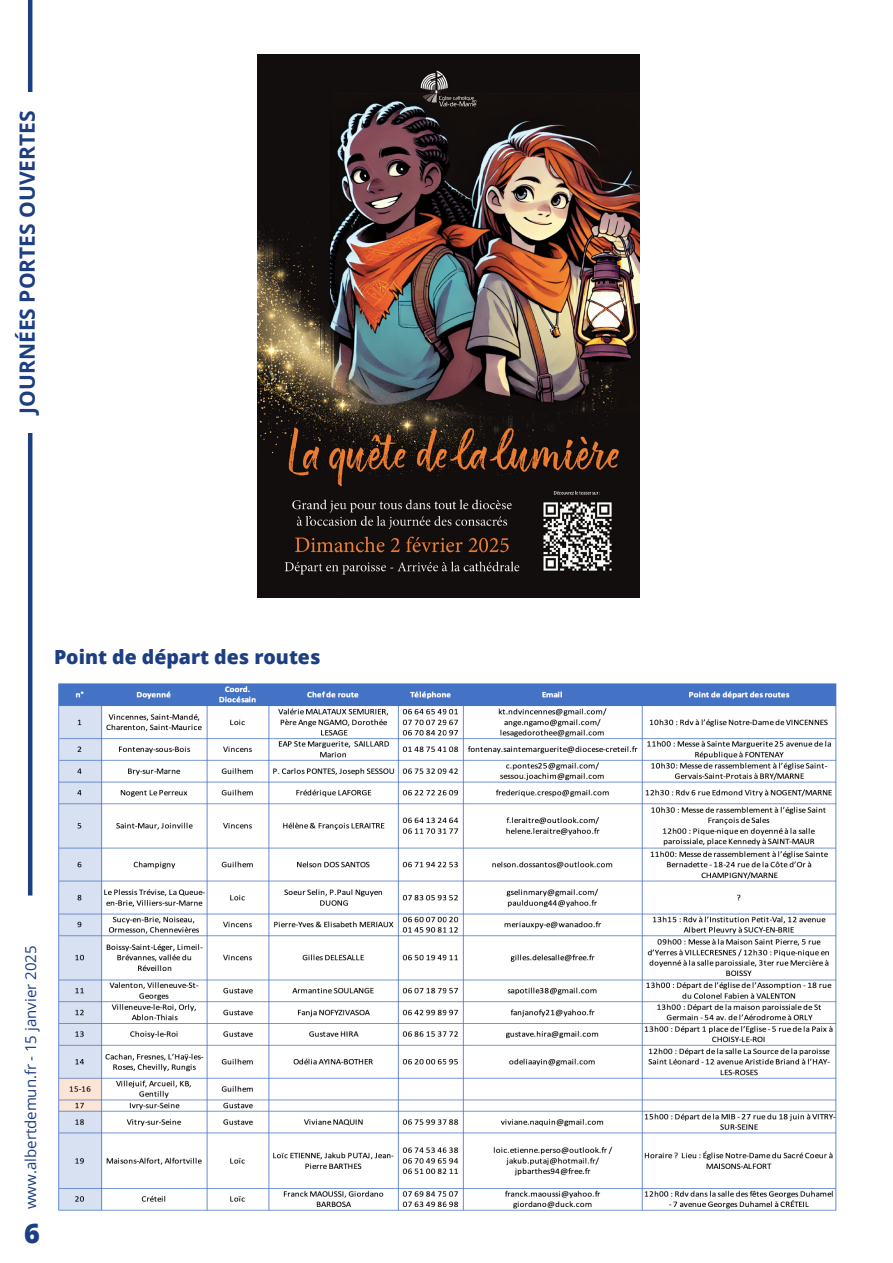
<style>
.page{position:relative;width:893px;height:1263px;background:#fff}
.page>*{position:absolute;margin:0;border:0;box-sizing:border-box;transform-origin:0 0}
.t1{font:800 27px "Open Sans";color:#1c3e83}
.t2{font:700 21px "Open Sans";color:#1c3e83}
.t3{font:800 19.5px "Open Sans";color:#1c3e83}
.t4{font:15px "Open Sans";color:#1c3e83}
</style>
<div class="page">
<hr style="left:28px;top:0;width:4px;height:895px;background:#1c3e83">
<div style="left:1px;top:92px;width:52px;height:341px;background:#fff"></div>
<img style="left:58px;top:683px;width:779px;height:528px">
<img style="left:257px;top:54px;width:382px;height:544px">
<h2 class="t2" style="left:12px;top:414px;width:305px;rotate:-90deg">JOURNÉES PORTES OUVERTES</h2>
<h3 class="t3" style="left:54px;top:642px;width:268px">Point de départ des routes</h3>
<p class="t4" style="left:20px;top:1209px;width:265px;rotate:-90deg">www.albertdemun.fr - 15 janvier 2025</p>
<h1 class="t1" style="left:24px;top:1212px;width:17px">6</h1>
</div>
